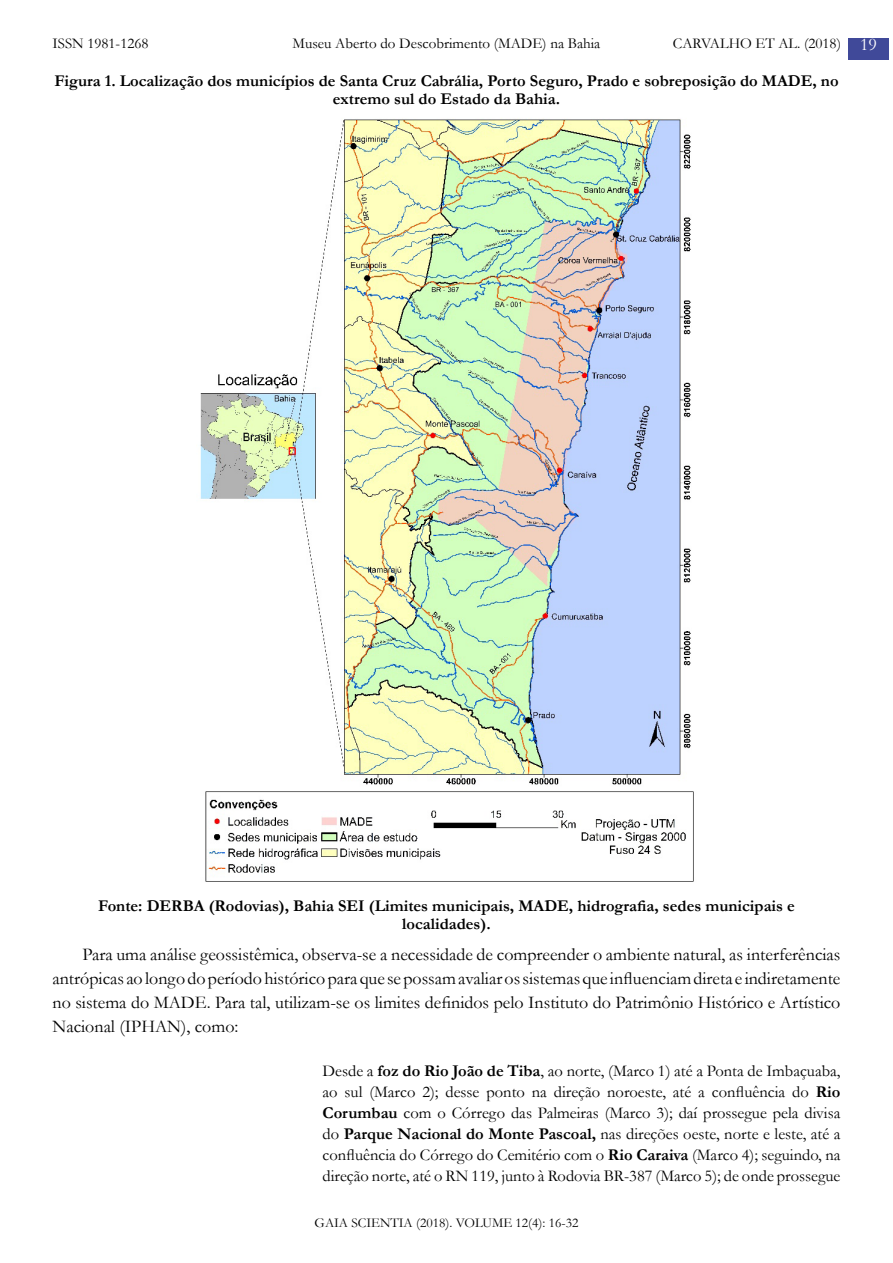
<style>
.page{position:relative;width:893px;height:1263px;background:#fff}
.page>*{position:absolute;margin:0;border:0;box-sizing:border-box;transform-origin:0 0}
.t1{font:18px/24px "Garamond";color:#000;text-align:justify}
.t2{font:16.5px/21px "Garamond";color:#000;text-align:justify}
.t3{font:700 16.5px/18px "Garamond";color:#000;text-align:center}
.t4{font:15px "Garamond";color:#000}
.t5{font:13.5px "Garamond";color:#000}
.s1{font-size:18px;color:#fff}
.s2{font-weight:700}
</style>
<div class="page">
<div style="left:848px;top:39px;width:41px;height:21px;background:#404999"></div>
<img style="left:200px;top:118px;width:494px;height:764px">
<p class="t4" style="left:293px;top:34px;width:309px">Museu Aberto do Descobrimento (MADE) na Bahia</p>
<p class="t3" style="left:54px;top:72px;width:786px">Figura 1. Localização dos municípios de Santa Cruz Cabrália, Porto Seguro, Prado e sobreposição do MADE, no extremo sul do Estado da Bahia.</p>
<p class="t4" style="left:52px;top:34px;width:97px">ISSN 1981-1268</p>
<p class="t4" style="left:673px;top:34px;width:206px">CARVALHO ET AL. (2018) <span class="s1">19</span></p>
<p class="t3" style="left:98px;top:896px;width:698px">Fonte: DERBA (Rodovias), Bahia SEI (Limites municipais, MADE, hidrografia, sedes municipais e localidades).</p>
<p class="t1" style="left:52px;top:942px;width:789px;text-indent:30px">Para uma análise geossistêmica, observa-se a necessidade de compreender o ambiente natural, as interferências antrópicas ao longo do período histórico para que se possam avaliar os sistemas que influenciam direta e indiretamente no sistema do MADE. Para tal, utilizam-se os limites definidos pelo Instituto do Patrimônio Histórico e Artístico Nacional (IPHAN), como:</p>
<p class="t2" style="left:322px;top:1059px;width:519px">Desde a <span class="s2">foz do Rio João de Tiba</span>, ao norte, (Marco 1) até a Ponta de Imbaçuaba, ao sul (Marco 2); desse ponto na direção noroeste, até a confluência do <span class="s2">Rio Corumbau</span> com o Córrego das Palmeiras (Marco 3); daí prossegue pela divisa do <span class="s2">Parque Nacional do Monte Pascoal,</span> nas direções oeste, norte e leste, até a confluência do Córrego do Cemitério com o <span class="s2">Rio Caraiva</span> (Marco 4); seguindo, na direção norte, até o RN 119, junto à Rodovia BR-387 (Marco 5); de onde prossegue</p>
<p class="t5" style="left:315px;top:1213px;width:265px">GAIA SCIENTIA (2018). VOLUME 12(4): 16-32</p>
</div>
